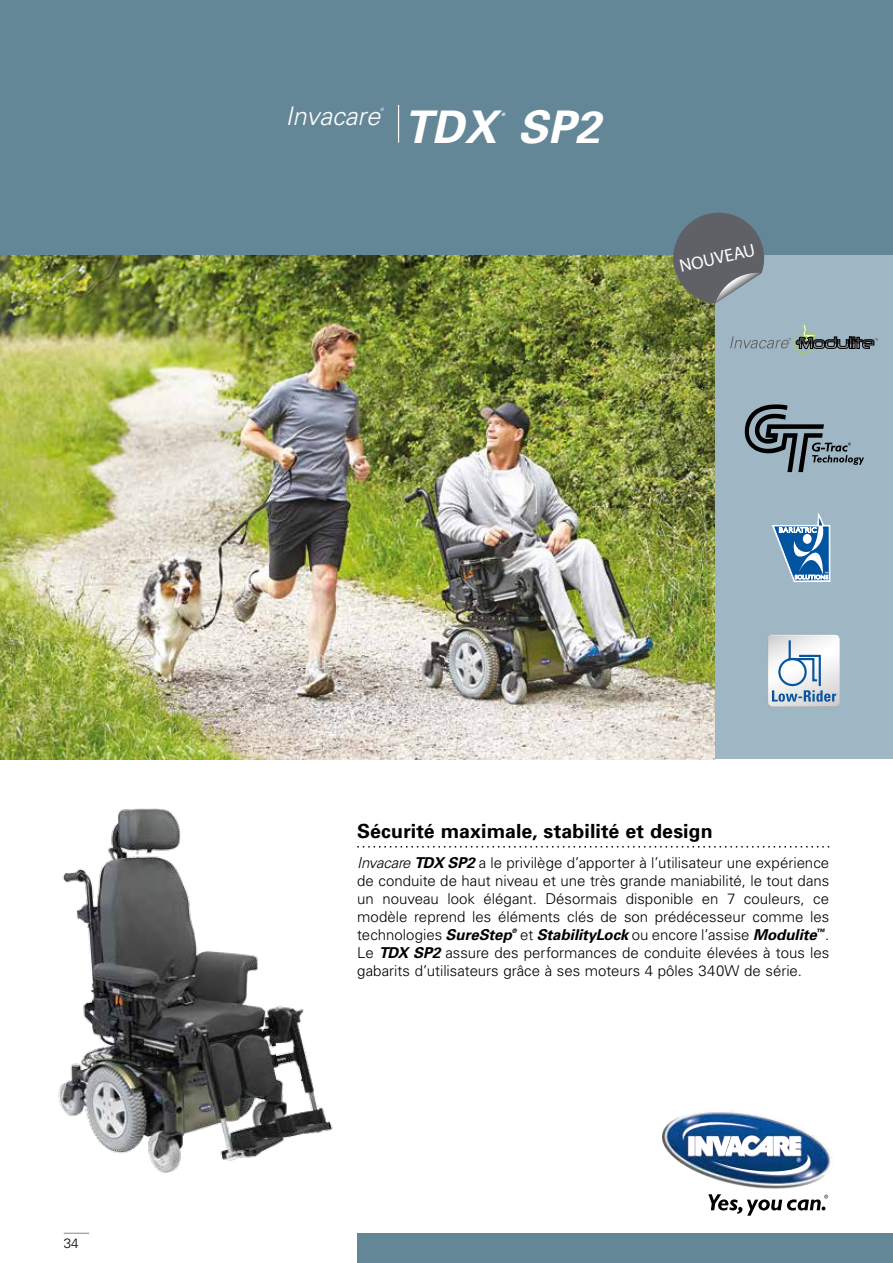
<style>
.page{position:relative;width:893px;height:1263px;background:#fff}
.page>*{position:absolute;margin:0;border:0;box-sizing:border-box;transform-origin:0 0}
.t1{font:italic 700 45px "Univers";color:#fff}
.t2{font:italic 300 25.5px "Univers";color:#fff}
.t3{font:700 19.5px "Univers";letter-spacing:.005em;color:#000}
.t4{font:18px "Myriad Pro";color:#fff}
.t5{font:300 15px/18px "Univers";color:#000;text-align:justify}
.t6{font:300 13.5px "Univers";color:#000}
.t7{font:italic 700 6.15px "Univers";color:#000}
.t8{font:italic 300 4.5px "Univers";color:#fff}
.t9{font:italic 700 4.5px "Univers";color:#fff}
.s1{font-style:italic}
.s2{font-weight:700;font-style:italic}
</style>
<div class="page">
<div style="left:0;top:0;width:893px;height:255px;background:#648798"></div>
<div style="left:714px;top:255px;width:179px;height:504px;background:#9fb6c4"></div>
<img style="left:0;top:255px;width:714px;height:504px">
<div style="left:357px;top:1233px;width:536px;height:30px;background:#648798"></div>
<svg style="left:357px;top:846px;width:472px;height:1px"></svg>
<img style="left:662px;top:1110px;width:171px;height:79px">
<img style="left:683px;top:1119px;width:127px;height:59px">
<svg style="left:708px;top:1194px;width:120px;height:22px"></svg>
<img style="left:58px;top:808px;width:275px;height:426px">
<svg style="left:745px;top:404px;width:119px;height:68px"></svg>
<svg style="left:730px;top:324px;width:148px;height:29px"></svg>
<hr style="left:398px;top:105px;width:1px;height:38px;background:#fff">
<svg style="left:668px;top:212px;width:97px;height:91px"></svg>
<svg style="left:772px;top:513px;width:59px;height:69px"></svg>
<div style="left:767px;top:634px;width:73px;height:68px;background:#fff;opacity:.5"></div>
<div style="left:767px;top:637px;width:73px;height:70px;background:#000;opacity:.5"></div>
<svg style="left:772px;top:638px;width:64px;height:64px;background:#c7d4e1"></svg>
<hr style="left:892px;top:910px;width:1px;height:30px;background:#648798">
<svg style="left:64px;top:1233px;width:25px;height:1px"></svg>
<h2 class="t2" style="left:285px;top:101px;width:96px">Invacare</h2>
<p class="t8" style="left:380px;top:107px;width:5px">®</p>
<h1 class="t1" style="left:404px;top:100px;width:94px">TDX</h1>
<p class="t9" style="left:502px;top:112px;width:5px">®</p>
<h1 class="t1" style="left:518px;top:100px;width:84px">SP2</h1>
<p class="t4" style="left:677px;top:256px;width:78px;rotate:-13deg">NOUVEAU</p>
<p class="t6" style="left:64px;top:1235px;width:17px">34</p>
<h3 class="t3" style="left:357px;top:820px;width:357px">Sécurité maximale, stabilité et design</h3>
<p class="t5" style="left:357px;top:853px;width:474px"><span class="s1">Invacare</span> <span class="s2">TDX SP2</span> a le privilège d’apporter à l’utilisateur une expérience de conduite de haut niveau et une très grande maniabilité, le tout dans un nouveau look élégant. Désormais disponible en 7 couleurs, ce modèle reprend les éléments clés de son prédécesseur comme les technologies <span class="s2">SureStep</span></p>
<p class="t5" style="left:357px;top:925px;width:473px;text-indent:163px">et <span class="s2">StabilityLock</span> ou encore l’assise <span class="s2">Modulite</span><sup>™</sup>.<br>Le <span class="s2">TDX SP2</span> assure des performances de conduite élevées à tous les gabarits d’utilisateurs grâce à ses moteurs 4 pôles 340W de série.</p>
<p class="t7" style="left:512px;top:927px;width:6px">®</p>
</div>
